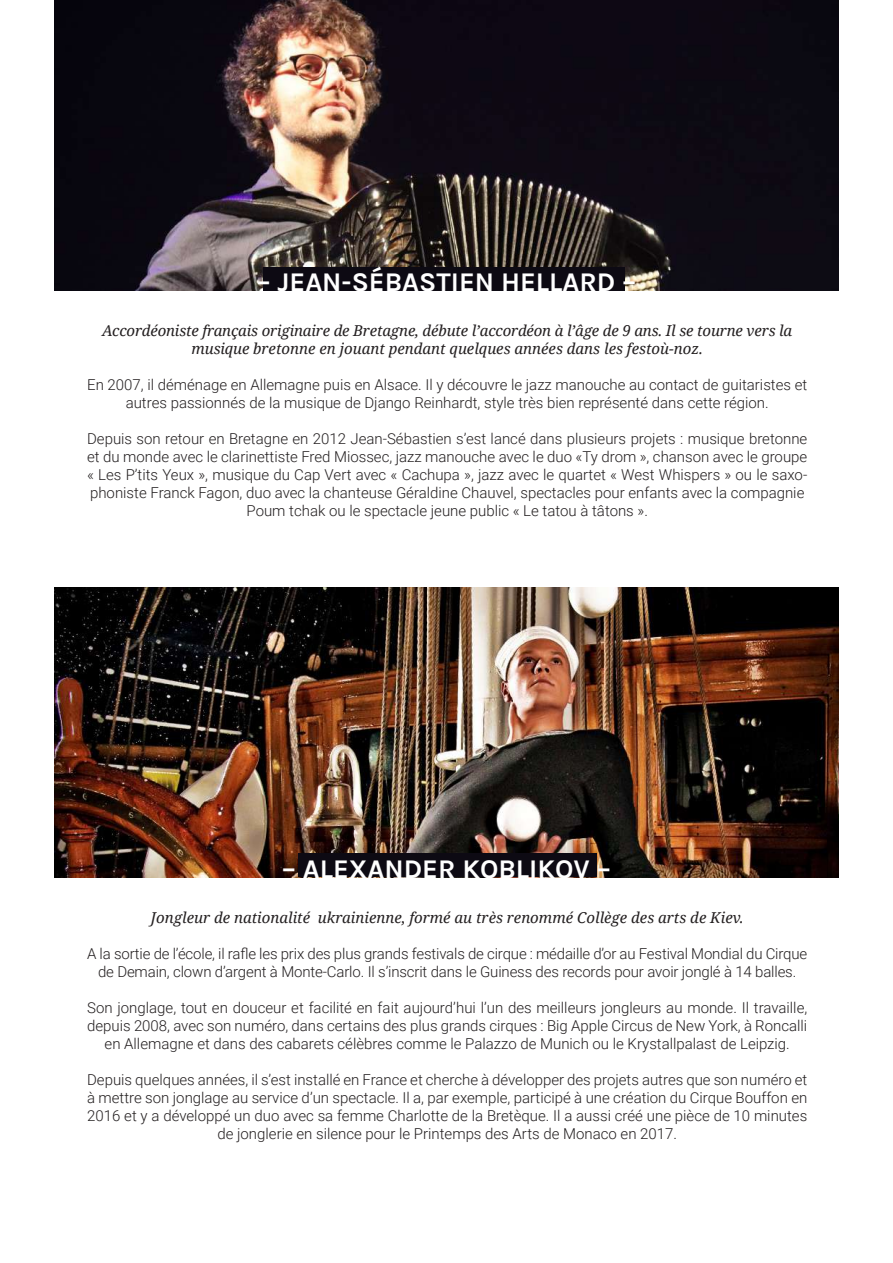
<style>
.page{position:relative;width:893px;height:1263px;background:#fff}
.page>*{position:absolute;margin:0;border:0;box-sizing:border-box;transform-origin:0 0}
.t1{font:700 27px "Karla";color:#fff}
.t2{font:300 15px/18px "Roboto";color:#231f20;text-align:center}
.t3{font:italic 15px/18px "Noto Serif";color:#231f20;text-align:center}
</style>
<div class="page">
<img style="left:54px;top:588px;width:785px;height:289px">
<div style="left:298px;top:853px;width:299px;height:23px;background:#0d0a13"></div>
<img style="left:54px;top:0;width:785px;height:290px">
<div style="left:264px;top:267px;width:361px;height:23px;background:#0d0a13"></div>
<h1 class="t1" style="left:257px;top:266px;width:381px">– JEAN-SÉBASTIEN HELLARD –</h1>
<p class="t3" style="left:102px;top:321px;width:692px">Accordéoniste français originaire de Bretagne, débute l’accordéon à l’âge de 9 ans. Il se tourne vers la musique bretonne en jouant pendant quelques années dans les festoù-noz.</p>
<p class="t2" style="left:87px;top:375px;width:722px">En 2007, il déménage en Allemagne puis en Alsace. Il y découvre le jazz manouche au contact de guitaristes et autres passionnés de la musique de Django Reinhardt, style très bien représenté dans cette région.</p>
<p class="t2" style="left:87px;top:429px;width:722px">Depuis son retour en Bretagne en 2012 Jean-Sébastien s’est lancé dans plusieurs projets : musique bretonne et du monde avec le clarinettiste Fred Miossec, jazz manouche avec le duo «Ty drom », chanson avec le groupe « Les P’tits Yeux », musique du Cap Vert avec « Cachupa », jazz avec le quartet « West Whispers » ou le saxo&shy;phoniste Franck Fagon, duo avec la chanteuse Géraldine Chauvel, spectacles pour enfants avec la compagnie Poum tchak ou le spectacle jeune public « Le tatou à tâtons ».</p>
<h1 class="t1" style="left:282px;top:853px;width:330px">– ALEXANDER KOBLIKOV –</h1>
<p class="t3" style="left:151px;top:908px;width:594px">Jongleur de nationalité ukrainienne, formé au très renommé Collège des arts de Kiev.</p>
<p class="t2" style="left:87px;top:944px;width:722px">A la sortie de l’école, il rafle les prix des plus grands festivals de cirque : médaille d’or au Festival Mondial du Cirque de Demain, clown d’argent à Monte-Carlo. Il s’inscrit dans le Guiness des records pour avoir jonglé à 14 balles.</p>
<p class="t2" style="left:87px;top:998px;width:722px">Son jonglage, tout en douceur et facilité en fait aujourd’hui l’un des meilleurs jongleurs au monde. Il travaille, depuis 2008, avec son numéro, dans certains des plus grands cirques : Big Apple Circus de New York, à Roncalli en Allemagne et dans des cabarets célèbres comme le Palazzo de Munich ou le Krystallpalast de Leipzig.</p>
<p class="t2" style="left:87px;top:1070px;width:722px">Depuis quelques années, il s’est installé en France et cherche à développer des projets autres que son numéro et à mettre son jonglage au service d’un spectacle. Il a, par exemple, participé à une création du Cirque Bouffon en 2016 et y a développé un duo avec sa femme Charlotte de la Bretèque. Il a aussi créé une pièce de 10 minutes de jonglerie en silence pour le Printemps des Arts de Monaco en 2017.</p>
</div>
